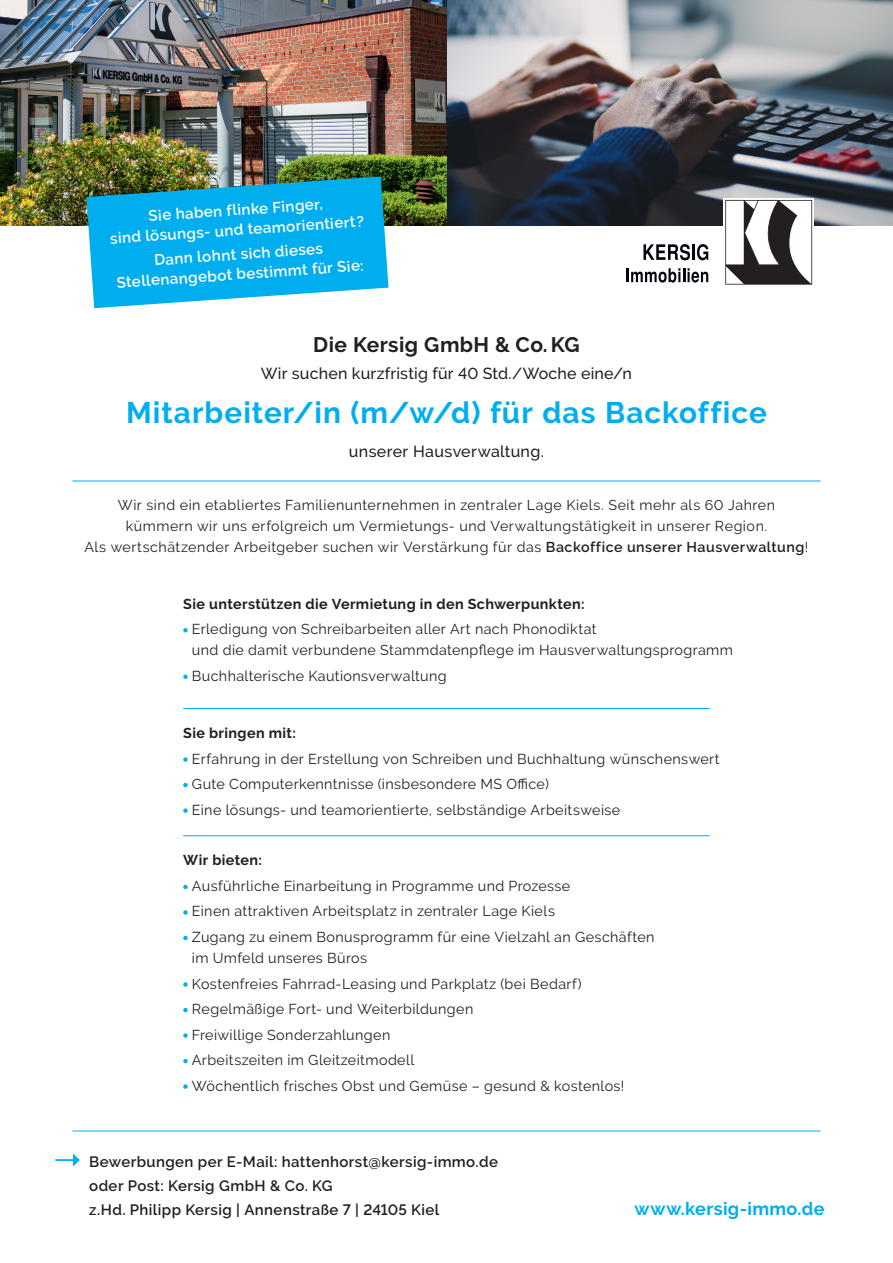
<style>
.page{position:relative;width:893px;height:1263px;background:#fff}
.page>*{position:absolute;margin:0;border:0;box-sizing:border-box;transform-origin:0 0}
.t1{font:700 29.7px "Raleway";letter-spacing:.035em;color:#00aeef}
.t2{font:700 21px "Raleway";letter-spacing:.02em;color:#231f20}
.t3{font:700 18px "Raleway";letter-spacing:.02em;color:#00aeef}
.t4{font:500 16.05px "Raleway";letter-spacing:.015em;color:#231f20}
.t5{font:600 15.15px/20px "Raleway";color:#fff;text-align:center}
.t6{font:600 15px/24px "Raleway";letter-spacing:.025em;color:#231f20}
.t7{font:14.4px/25.5px "Raleway";letter-spacing:.025em;color:#231f20}
.t8{font:700 14.4px "Raleway";letter-spacing:.03em;color:#231f20}
.t9{font:14.25px/21px "Raleway";letter-spacing:.035em;color:#231f20;text-align:center}
.s1{font-weight:600}
</style>
<div class="page">
<hr style="left:72px;top:480px;width:749px;height:1px;background:#00aeef">
<img style="left:0;top:0;width:893px;height:225px">
<svg style="left:86px;top:176px;width:302px;height:132px;background:#1eaedf"></svg>
<svg style="left:723px;top:198px;width:91px;height:87px"></svg>
<svg style="left:725px;top:200px;width:87px;height:85px"></svg>
<svg style="left:643px;top:244px;width:65px;height:16px"></svg>
<hr style="left:626px;top:268px;width:3px;height:14px;background:#00050e">
<svg style="left:631px;top:268px;width:77px;height:15px"></svg>
<hr style="left:183px;top:708px;width:527px;height:1px;background:#00aeef">
<svg style="left:183px;top:757px;width:5px;height:5px"></svg>
<svg style="left:183px;top:783px;width:5px;height:4px"></svg>
<svg style="left:183px;top:808px;width:5px;height:5px"></svg>
<svg style="left:183px;top:885px;width:5px;height:4px"></svg>
<svg style="left:183px;top:910px;width:5px;height:5px"></svg>
<svg style="left:183px;top:936px;width:5px;height:4px"></svg>
<svg style="left:183px;top:982px;width:5px;height:5px"></svg>
<svg style="left:183px;top:1008px;width:5px;height:4px"></svg>
<svg style="left:183px;top:1033px;width:5px;height:5px"></svg>
<svg style="left:183px;top:1059px;width:5px;height:4px"></svg>
<svg style="left:183px;top:1084px;width:5px;height:5px"></svg>
<svg style="left:183px;top:628px;width:5px;height:4px"></svg>
<svg style="left:183px;top:675px;width:5px;height:4px"></svg>
<hr style="left:183px;top:835px;width:527px;height:1px;background:#00aeef">
<svg style="left:55px;top:1154px;width:25px;height:12px"></svg>
<hr style="left:72px;top:1130px;width:749px;height:1px;background:#00aeef">
<p class="t5" style="left:108px;top:209px;width:256px;rotate:-4deg">Sie haben flinke Finger,<br>sind lösungs- und teamorientiert?</p>
<p class="t5" style="left:115px;top:253px;width:249px;rotate:-4deg">Dann lohnt sich dieses<br>Stellenangebot bestimmt für Sie:</p>
<h2 class="t2" style="left:313px;top:332px;width:268px">Die Kersig GmbH &amp; Co. KG</h2>
<p class="t4" style="left:261px;top:364px;width:373px">Wir suchen kurzfristig für 40 Std./Woche eine/n</p>
<h1 class="t1" style="left:126px;top:396px;width:642px">Mitarbeiter/in (m/w/d) für das Backoffice</h1>
<p class="t4" style="left:349px;top:442px;width:197px">unserer Hausverwaltung.</p>
<p class="t9" style="left:85px;top:494px;width:725px">Wir sind ein etabliertes Familienunternehmen in zentraler Lage Kiels. Seit mehr als 60 Jahren kümmern wir uns erfolgreich um Vermietungs- und Verwaltungstätigkeit in unserer Region.<br>Als wertschätzender Arbeitgeber suchen wir Verstärkung für das <span class="s1">Backoffice unserer Hausverwaltung</span>!</p>
<p class="t8" style="left:183px;top:595px;width:403px">Sie unterstützen die Vermietung in den Schwerpunkten:</p>
<p class="t7" style="left:192px;top:619px;width:543px;line-height:21px">Erledigung von Schreibarbeiten aller Art nach Phonodiktat<br>und die damit verbundene Stammdatenpflege im Hausverwaltungsprogramm</p>
<p class="t7" style="left:192px;top:663px;width:256px">Buchhalterische Kautionsverwaltung</p>
<p class="t8" style="left:183px;top:725px;width:114px">Sie bringen mit:</p>
<p class="t7" style="left:192px;top:746px;width:529px">Erfahrung in der Erstellung von Schreiben und Buchhaltung wünschenswert<br>Gute Computerkenntnisse (insbesondere MS Office)<br>Eine lösungs- und teamorientierte, selbständige Arbeitsweise</p>
<p class="t8" style="left:183px;top:852px;width:80px">Wir bieten:</p>
<p class="t7" style="left:192px;top:873px;width:464px">Ausführliche Einarbeitung in Programme und Prozesse<br>Einen attraktiven Arbeitsplatz in zentraler Lage Kiels<br>Zugang zu einem Bonusprogramm für eine Vielzahl an Geschäften</p>
<p class="t7" style="left:192px;top:945px;width:434px">im Umfeld unseres Büros<br>Kostenfreies Fahrrad-Leasing und Parkplatz (bei Bedarf)<br>Regelmäßige Fort- und Weiterbildungen<br>Freiwillige Sonderzahlungen<br>Arbeitszeiten im Gleitzeitmodell<br>Wöchentlich frisches Obst und Gemüse – gesund &amp; kostenlos!</p>
<p class="t6" style="left:89px;top:1149px;width:410px">Bewerbungen per E-Mail: hattenhorst@kersig-immo.de oder Post: Kersig GmbH &amp; Co. KG<br>z.Hd. Philipp Kersig | Annenstraße 7 | 24105 Kiel</p>
<p class="t3" style="left:635px;top:1198px;width:191px">www.kersig-immo.de</p>
</div>
